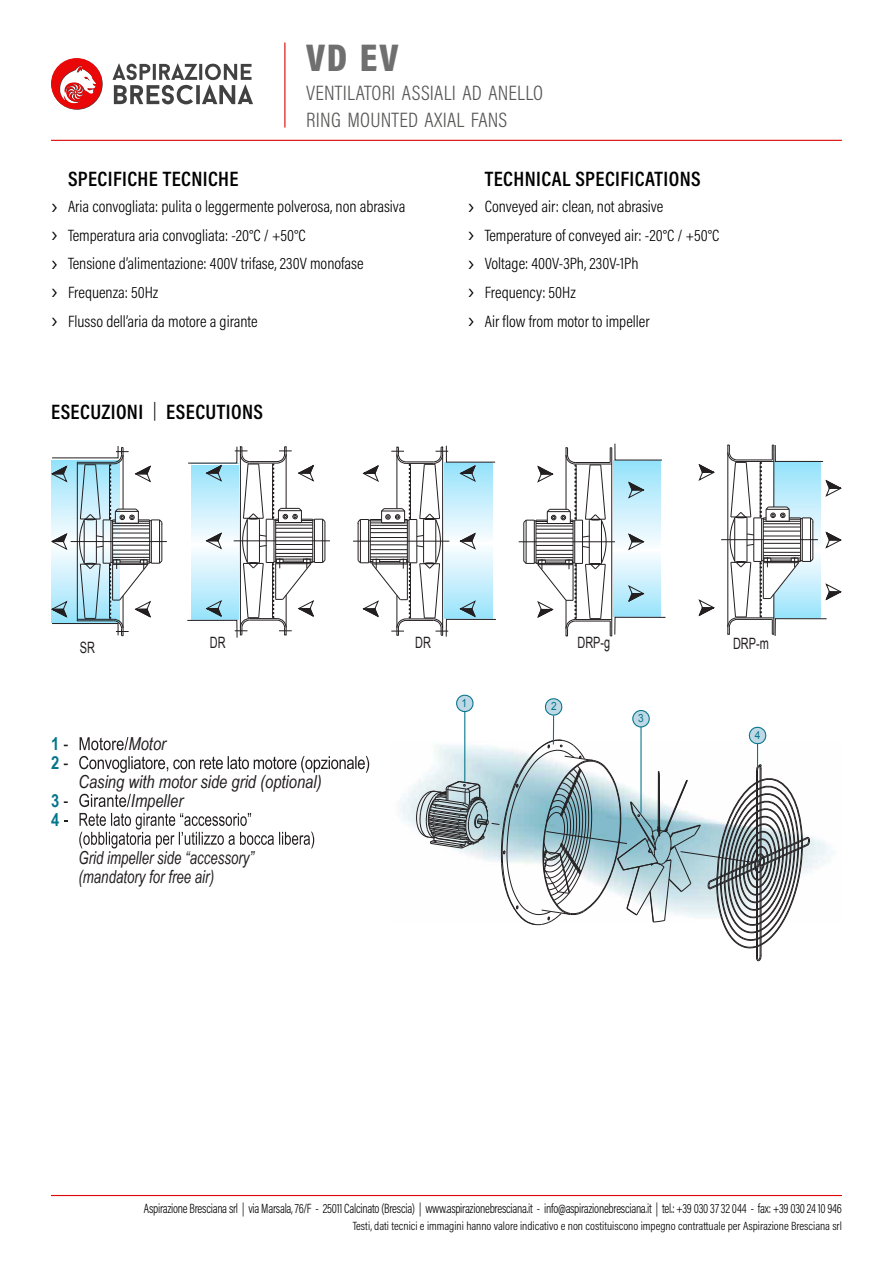
<style>
.page{position:relative;width:893px;height:1263px;background:#fff}
.page>*{position:absolute;margin:0;border:0;box-sizing:border-box;transform-origin:0 0}
.t1{font:900 39px "Acumin Pro Cond";color:#706f6f}
.t2{font:600 21px "Acumin Pro Cond";letter-spacing:.02em;color:#000}
.t3{font:300 21px/27px "Acumin Pro Cond";letter-spacing:.01em;color:#575756}
.t4{font:italic 18px/18.9px "Arial Narrow";color:#231f20;scale:.9 1}
.t5{font:italic 18px "Arial Narrow";color:#231f20}
.t6{font:700 18px "Arial Narrow";color:#04758b}
.t7{font:300 16.5px/28.7px "Acumin Pro Cond";color:#000}
.t8{font:15.6px "Arial";color:#231f20;scale:.7 1}
.t9{font:300 13.5px "Acumin Pro Cond";letter-spacing:-.02em;color:#000;scale:.9 1}
.t10{font:300 12px "Acumin Pro Cond";color:#000}
.t11{font:11.25px "Arial";color:#04758b;scale:.9 1}
.s1{font-size:24px}
.s2{font-weight:300;font-size:18px}
</style>
<div class="page">
<hr style="left:51px;top:140px;width:791px;height:1px;background:#de0606">
<hr style="left:51px;top:1195px;width:791px;height:1px;background:#de0606">
<hr style="left:284px;top:43px;width:1px;height:85px;background:#de0606">
<hr style="left:353px;top:541px;width:96px;height:1px;background:#231f20">
<svg style="left:356px;top:445px;width:140px;height:192px"></svg>
<hr style="left:234px;top:540px;width:96px;height:1px;background:#231f20">
<svg style="left:187px;top:446px;width:139px;height:192px"></svg>
<hr style="left:519px;top:541px;width:96px;height:1px;background:#231f20">
<svg style="left:523px;top:444px;width:143px;height:193px"></svg>
<svg style="left:698px;top:444px;width:144px;height:192px"></svg>
<hr style="left:71px;top:541px;width:96px;height:1px;background:#231f20">
<svg style="left:51px;top:446px;width:112px;height:191px"></svg>
<svg style="left:64px;top:737px;width:64px;height:13px"></svg>
<svg style="left:64px;top:756px;width:305px;height:17px"></svg>
<svg style="left:64px;top:794px;width:67px;height:13px"></svg>
<svg style="left:79px;top:813px;width:235px;height:35px"></svg>
<svg style="left:416px;top:694px;width:394px;height:267px"></svg>
<svg style="left:112px;top:63px;width:141px;height:41px"></svg>
<svg style="left:51px;top:58px;width:52px;height:52px"></svg>
<h1 class="t1" style="left:306px;top:32px;width:94px">VD EV</h1>
<p class="t3" style="left:306px;top:79px;width:238px">VENTILATORI ASSIALI AD ANELLO<br>RING MOUNTED AXIAL FANS</p>
<p class="t2" style="left:68px;top:165px;width:172px">SPECIFICHE TECNICHE</p>
<p class="t7" style="left:51px;top:192px;width:356px"><span class="s1">›</span> Aria convogliata: pulita o leggermente polverosa, non abrasiva <span class="s1">›</span> Temperatura aria convogliata: -20°C / +50°C<br><span class="s1">›</span> Tensione d’alimentazione: 400V trifase, 230V monofase<br><span class="s1">›</span> Frequenza: 50Hz<br><span class="s1">›</span> Flusso dell’aria da motore a girante</p>
<p class="t2" style="left:51px;top:398px;width:214px">ESECUZIONI <span class="s2">|</span> ESECUTIONS</p>
<p class="t2" style="left:485px;top:165px;width:217px">TECHNICAL SPECIFICATIONS</p>
<p class="t7" style="left:468px;top:192px;width:253px"><span class="s1">›</span> Conveyed air: clean, not abrasive<br><span class="s1">›</span> Temperature of conveyed air: -20°C / +50°C <span class="s1">›</span> Voltage: 400V-3Ph, 230V-1Ph<br><span class="s1">›</span> Frequency: 50Hz<br><span class="s1">›</span> Air flow from motor to impeller</p>
<p class="t8" style="left:80px;top:638px;width:23px">SR</p>
<p class="t8" style="left:210px;top:633px;width:24px">DR</p>
<p class="t8" style="left:415px;top:633px;width:24px">DR</p>
<p class="t8" style="left:577px;top:633px;width:48px">DRP-g</p>
<p class="t8" style="left:733px;top:634px;width:53px">DRP-m</p>
<p class="t6" style="left:51px;top:730px;width:10px">1</p>
<p class="t5" style="left:128px;top:731px;width:39px">Motor</p>
<p class="t6" style="left:51px;top:749px;width:10px">2</p>
<p class="t5" style="left:78px;top:769px;width:245px">Casing with motor side grid (optional)</p>
<p class="t6" style="left:51px;top:787px;width:10px">3</p>
<p class="t5" style="left:131px;top:788px;width:54px">Impeller</p>
<p class="t6" style="left:51px;top:806px;width:10px">4</p>
<p class="t4" style="left:78px;top:847px;width:196px">Grid impeller side “accessory” (mandatory for free air)</p>
<p class="t11" style="left:462px;top:696px;width:8px">1</p>
<p class="t11" style="left:551px;top:699px;width:8px">2</p>
<p class="t11" style="left:638px;top:711px;width:8px">3</p>
<p class="t11" style="left:755px;top:728px;width:8px">4</p>
<p class="t9" style="left:144px;top:1200px;width:777px">Aspirazione Bresciana srl | via Marsala, 76/F - 25011 Calcinato (Brescia) | www.aspirazionebresciana.it - info@aspirazionebresciana.it | tel.: +39 030 37 32 044 - fax: +39 030 24 10 946</p>
<p class="t10" style="left:353px;top:1218px;width:491px">Testi, dati tecnici e immagini hanno valore indicativo e non costituiscono impegno contrattuale per Aspirazione Bresciana srl</p>
</div>
